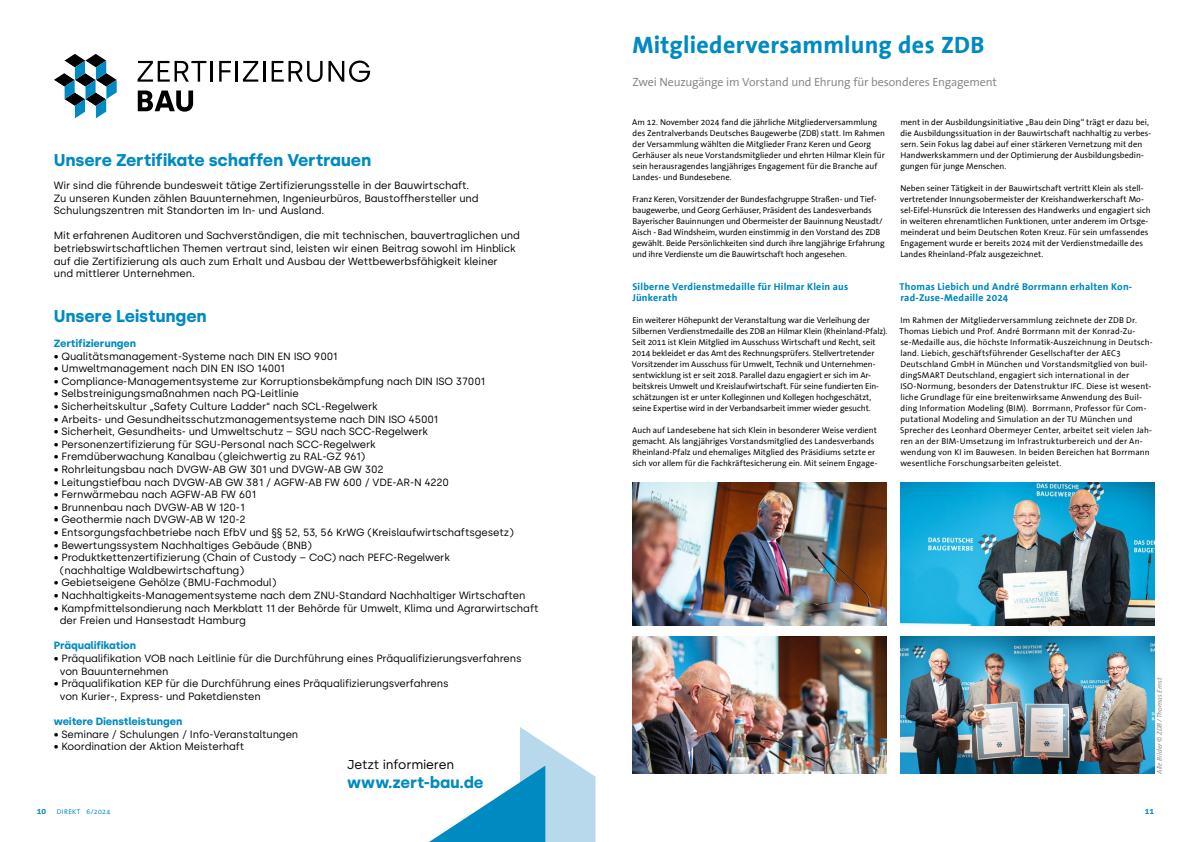
<style>
.page{position:relative;width:1191px;height:842px;background:#fff}
.page>*{position:absolute;margin:0;border:0;box-sizing:border-box;transform-origin:0 0}
.t1{font:700 24px "The Sans Office";letter-spacing:.01em;color:#008ac2}
.t2{font:700 17px "Silka";letter-spacing:-.01em;color:#008ac2}
.t3{font:700 16px "Silka";letter-spacing:-.01em;color:#008ac2}
.t4{font:12.9px "Silka";letter-spacing:-.01em;color:#000}
.t5{font:12px "The Sans Office";letter-spacing:-.015em;color:#878988}
.t6{font:10.5px/12.6px "Silka";letter-spacing:-.01em;color:#000}
.t7{font:700 10.5px "Silka";letter-spacing:-.01em;color:#008ac2}
.t8{font:700 10px/11px "The Sans Office";letter-spacing:.02em;color:#008ac2}
.t9{font:8.5px/11px "The Sans Office";color:#000}
.t10{font:700 8.5px "The Sans Office";color:#008ac2}
.t11{font:italic 7px "The Sans Office";letter-spacing:.01em;color:#878988}
.t12{font:7px "The Sans Office";letter-spacing:.06em;color:#008ac2}
.s1{font-weight:700;font-size:8.5px}
</style>
<div class="page">
<svg style="left:138px;top:61px;width:68px;height:21px"></svg>
<hr style="left:211px;top:61px;width:2px;height:21px;background:#000">
<svg style="left:219px;top:61px;width:12px;height:21px"></svg>
<hr style="left:236px;top:61px;width:2px;height:21px;background:#000">
<svg style="left:243px;top:61px;width:15px;height:21px"></svg>
<hr style="left:263px;top:61px;width:2px;height:21px;background:#000">
<svg style="left:272px;top:61px;width:50px;height:21px"></svg>
<svg style="left:328px;top:61px;width:42px;height:21px"></svg>
<svg style="left:138px;top:91px;width:55px;height:21px"></svg>
<svg style="left:54px;top:54px;width:63px;height:64px"></svg>
<svg style="left:429px;top:727px;width:167px;height:115px"></svg>
<img style="left:632px;top:482px;width:254px;height:143px">
<img style="left:900px;top:482px;width:254px;height:143px">
<img style="left:632px;top:636px;width:254px;height:138px">
<img style="left:900px;top:636px;width:254px;height:138px">
<h2 class="t2" style="left:54px;top:150px;width:319px">Unsere Zertifikate schaffen Vertrauen</h2>
<p class="t6" style="left:54px;top:179px;width:426px">Wir sind die führende bundesweit tätige Zertifizierungsstelle in der Bauwirtschaft.<br>Zu unseren Kunden zählen Bauunternehmen, Ingenieurbüros, Baustoffhersteller und<br>Schulungszentren mit Standorten im In- und Ausland.</p>
<p class="t6" style="left:54px;top:229px;width:468px">Mit erfahrenen Auditoren und Sachverständigen, die mit technischen, bauvertraglichen und betriebswirtschaftlichen Themen vertraut sind, leisten wir einen Beitrag sowohl im Hinblick auf die Zertifizierung als auch zum Erhalt und Ausbau der Wettbewerbsfähigkeit kleiner<br>und mittlerer Unternehmen.</p>
<h2 class="t2" style="left:54px;top:306px;width:154px">Unsere Leistungen</h2>
<p class="t7" style="left:54px;top:337px;width:84px">Zertifizierungen</p>
<p class="t6" style="left:54px;top:349px;width:285px">• Qualitätsmanagement-Systeme nach DIN EN ISO 9001</p>
<p class="t6" style="left:54px;top:362px;width:233px">• Umweltmanagement nach DIN EN ISO 14001</p>
<p class="t6" style="left:54px;top:375px;width:433px">• Compliance-Managementsysteme zur Korruptionsbekämpfung nach DIN ISO 37001</p>
<p class="t6" style="left:54px;top:387px;width:246px">• Selbstreinigungsmaßnahmen nach PQ-Leitlinie</p>
<p class="t6" style="left:54px;top:400px;width:325px">• Sicherheitskultur „Safety Culture Ladder“ nach SCL-Regelwerk</p>
<p class="t6" style="left:54px;top:412px;width:386px">• Arbeits- und Gesundheitsschutzmanagementsysteme nach DIN ISO 45001</p>
<p class="t6" style="left:54px;top:425px;width:375px">• Sicherheit, Gesundheits- und Umweltschutz – SGU nach SCC-Regelwerk</p>
<p class="t6" style="left:54px;top:438px;width:323px">• Personenzertifizierung für SGU-Personal nach SCC-Regelwerk</p>
<p class="t6" style="left:54px;top:450px;width:313px">• Fremdüberwachung Kanalbau (gleichwertig zu RAL-GZ 961)</p>
<p class="t6" style="left:54px;top:463px;width:331px">• Rohrleitungsbau nach DVGW-AB GW 301 und DVGW-AB GW 302</p>
<p class="t6" style="left:54px;top:475px;width:397px">• Leitungstiefbau nach DVGW-AB GW 381 / AGFW-AB FW 600 / VDE-AR-N 4220</p>
<p class="t6" style="left:54px;top:488px;width:204px">• Fernwärmebau nach AGFW-AB FW 601</p>
<p class="t6" style="left:54px;top:501px;width:192px">• Brunnenbau nach DVGW-AB W 120-1</p>
<p class="t6" style="left:54px;top:513px;width:193px">• Geothermie nach DVGW-AB W 120-2</p>
<p class="t6" style="left:54px;top:526px;width:461px">• Entsorgungsfachbetriebe nach EfbV und §§ 52, 53, 56 KrWG (Kreislaufwirtschaftsgesetz)</p>
<p class="t6" style="left:54px;top:538px;width:260px">• Bewertungssystem Nachhaltiges Gebäude (BNB)</p>
<p class="t6" style="left:60px;top:551px;width:391px;text-indent:-6px">• Produktkettenzertifizierung (Chain of Custody – CoC) nach PEFC-Regelwerk (nachhaltige Waldbewirtschaftung)</p>
<p class="t6" style="left:54px;top:576px;width:224px">• Gebietseigene Gehölze (BMU-Fachmodul)</p>
<p class="t6" style="left:54px;top:589px;width:473px">• Nachhaltigkeits-Managementsysteme nach dem ZNU-Standard Nachhaltiger Wirtschaften</p>
<p class="t6" style="left:60px;top:601px;width:480px;text-indent:-6px">• Kampfmittelsondierung nach Merkblatt 11 der Behörde für Umwelt, Klima und Agrarwirtschaft der Freien und Hansestadt Hamburg</p>
<p class="t7" style="left:54px;top:639px;width:84px">Präqualifikation</p>
<p class="t6" style="left:60px;top:652px;width:463px;text-indent:-6px">• Präqualifikation VOB nach Leitlinie für die Durchführung eines Präqualifizierungsverfahrens von Bauunternehmen</p>
<p class="t6" style="left:60px;top:677px;width:390px;text-indent:-6px">• Präqualifikation KEP für die Durchführung eines Präqualifizierungsverfahrens von Kurier-, Express- und Paketdiensten</p>
<p class="t7" style="left:54px;top:715px;width:130px">weitere Dienstleistungen</p>
<p class="t6" style="left:54px;top:727px;width:246px">• Seminare / Schulungen / Info-Veranstaltungen</p>
<p class="t6" style="left:54px;top:740px;width:192px">• Koordination der Aktion Meisterhaft</p>
<h3 class="t4" style="left:347px;top:757px;width:109px">Jetzt informieren</h3>
<h3 class="t3" style="left:347px;top:773px;width:138px">www.zert-bau.de</h3>
<h1 class="t1" style="left:632px;top:32px;width:353px">Mitgliederversammlung des ZDB</h1>
<h3 class="t5" style="left:632px;top:76px;width:366px">Zwei Neuzugänge im Vorstand und Ehrung für besonderes Engagement</h3>
<p class="t9" style="left:632px;top:117px;width:254px">Am 12. November 2024 fand die jährliche Mitgliederversammlung des Zentralverbands Deutsches Baugewerbe (ZDB) statt. Im Rahmen der Versammlung wählten die Mitglieder Franz Keren und Georg Gerhäuser als neue Vorstandsmitglieder und ehrten Hilmar Klein für sein herausragendes langjähriges Engagement für die Branche auf Landes- und Bundesebene.</p>
<p class="t9" style="left:632px;top:194px;width:254px">Franz Keren, Vorsitzender der Bundesfachgruppe Straßen- und Tief&shy;baugewerbe, und Georg Gerhäuser, Präsident des Landesverbands Bayerischer Bauinnungen und Obermeister der Bauinnung Neustadt/ Aisch - Bad Windsheim, wurden einstimmig in den Vorstand des ZDB gewählt. Beide Persönlichkeiten sind durch ihre langjährige Erfahrung und ihre Verdienste um die Bauwirtschaft hoch angesehen.</p>
<p class="t8" style="left:632px;top:281px;width:217px">Silberne Verdienstmedaille für Hilmar Klein aus<br>Jünkerath</p>
<p class="t9" style="left:632px;top:315px;width:257px">Ein weiterer Höhepunkt der Veranstaltung war die Verleihung der Silbernen Verdienstmedaille des ZDB an Hilmar Klein (Rheinland-Pfalz).<br>Seit 2011 ist Klein Mitglied im Ausschuss Wirtschaft und Recht, seit 2014 bekleidet er das Amt des Rechnungsprüfers. Stellvertretender Vorsitzender im Ausschuss für Umwelt, Technik und Unternehmen&shy;sentwicklung ist er seit 2018. Parallel dazu engagiert er sich im Ar&shy;beitskreis Umwelt und Kreislaufwirtschaft. Für seine fundierten Ein&shy;schätzungen ist er unter Kolleginnen und Kollegen hochgeschätzt, seine Expertise wird in der Verbandsarbeit immer wieder gesucht.</p>
<p class="t9" style="left:632px;top:425px;width:247px">Auch auf Landesebene hat sich Klein in besonderer Weise verdient gemacht. Als langjähriges Vorstandsmitglied des Landesverbands Rheinland-Pfalz und ehemaliges Mitglied des Präsidiums setzte er sich vor allem für die Fachkräftesicherung ein. Mit seinem Engage-</p>
<p class="t9" style="left:900px;top:117px;width:252px">ment in der Ausbildungsinitiative „Bau dein Ding“ trägt er dazu bei, die Ausbildungssituation in der Bauwirtschaft nachhaltig zu verbes&shy;sern. Sein Fokus lag dabei auf einer stärkeren Vernetzung mit den Handwerkskammern und der Optimierung der Ausbildungsbedin&shy;gungen für junge Menschen.</p>
<p class="t9" style="left:900px;top:183px;width:252px">Neben seiner Tätigkeit in der Bauwirtschaft vertritt Klein als stell&shy;vertretender Innungsobermeister der Kreishandwerkerschaft Mo&shy;sel-Eifel-Hunsrück die Interessen des Handwerks und engagiert sich in weiteren ehrenamtlichen Funktionen, unter anderem im Ortsge&shy;meinderat und beim Deutschen Roten Kreuz. Für sein umfassendes Engagement wurde er bereits 2024 mit der Verdienstmedaille des Landes Rheinland-Pfalz ausgezeichnet.</p>
<p class="t8" style="left:899px;top:281px;width:234px">Thomas Liebich und André Borrmann erhalten Kon&shy;rad-Zuse-Medaille 2024</p>
<p class="t9" style="left:899px;top:315px;width:255px">Im Rahmen der Mitgliederversammlung zeichnete der ZDB Dr.<br>Thomas Liebich und Prof. André Borrmann mit der Konrad-Zu&shy;se-Medaille aus, die höchste Informatik-Auszeichnung in Deutsch&shy;land. Liebich, geschäftsführender Gesellschafter der AEC3<br>Deutschland GmbH in München und Vorstandsmitglied von buil&shy;dingSMART Deutschland, engagiert sich international in der ISO-Normung, besonders der Datenstruktur IFC. Diese ist wesent&shy;liche Grundlage für eine breitenwirksame Anwendung des Buil&shy;ding Information Modeling (BIM). Borrmann, Professor für Com&shy;putational Modeling and Simulation an der TU München und Sprecher des Leonhard Obermeyer Center, arbeitet seit vielen Jah&shy;ren an der BIM-Umsetzung im Infrastrukturbereich und der An&shy;wendung von KI im Bauwesen. In beiden Bereichen hat Borrmann wesentliche Forschungsarbeiten geleistet.</p>
<p class="t11" style="left:1155px;top:774px;width:98px;rotate:-90deg">Alle Bilder © ZDB/Thomas Ernst</p>
<p class="t12" style="left:37px;top:808px;width:75px"><span class="s1">10</span> DIREKT 6/2024</p>
<p class="t10" style="left:1144px;top:806px;width:11px">11</p>
</div>
